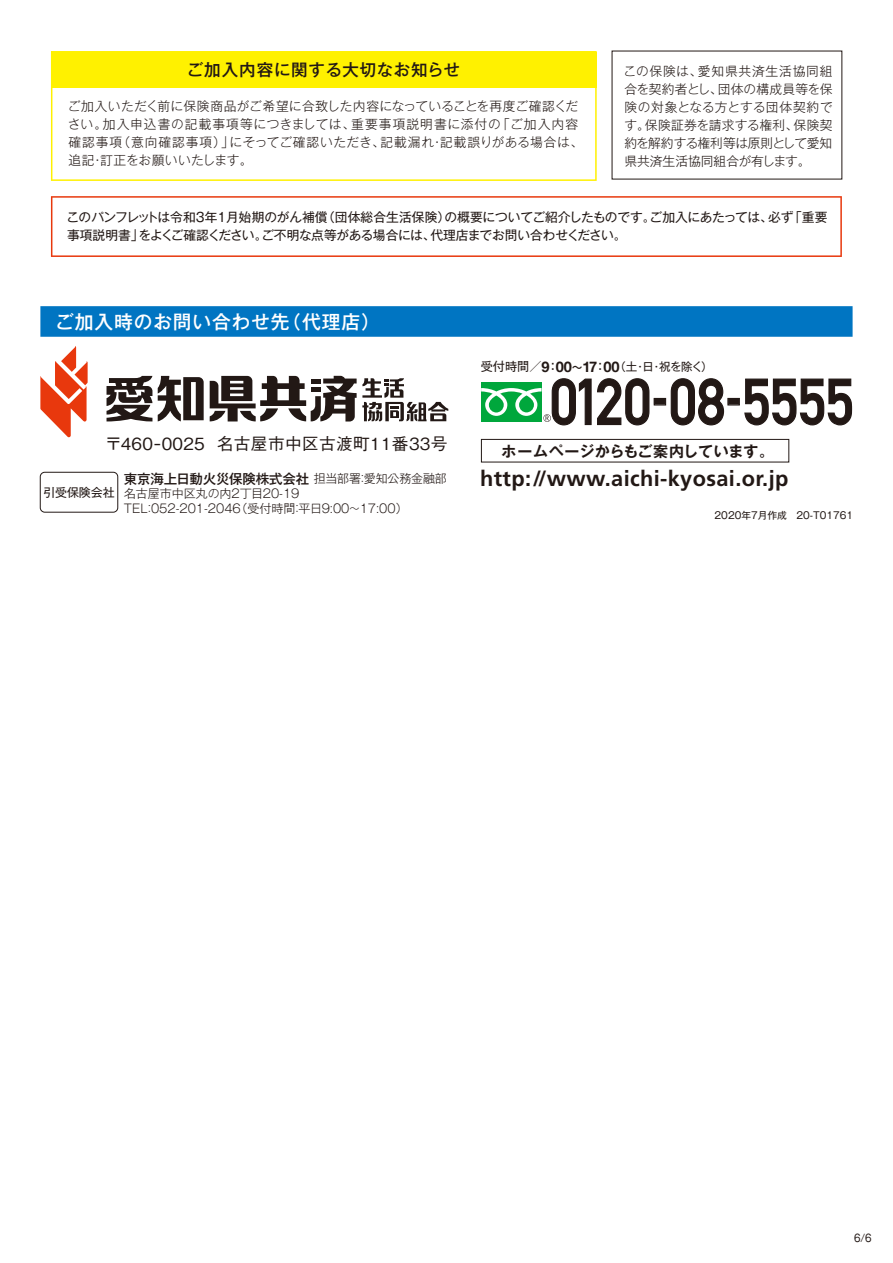
<style>
.page{position:relative;width:893px;height:1263px;background:#fff}
.page>*{position:absolute;margin:0;border:0;box-sizing:border-box;transform-origin:0 0}
.t1{font:700 63.75px "DIN Alternate";letter-spacing:.005em;color:#221815;scale:.9 1}
.t2{font:700 21.75px "Frutiger";letter-spacing:.015em;color:#221815}
.t3{font:500 18.75px "Gothic MB101 Pr 6 N";letter-spacing:.05em;color:#fff}
.t4{font:500 16.8px "Gothic BBB Pro";letter-spacing:.02em;color:#221815}
.t5{font:500 16.5px "Gothic MB101 Pro";letter-spacing:.04em;color:#221815}
.t6{font:700 15px "Gothic MB101 Pro De";letter-spacing:.01em;color:#221815}
.t7{font:500 13.5px "Gothic MB101 Pro";letter-spacing:-.015em;color:#221815}
.t8{font:300 12.75px/18px "Gothic MB101 Pro";letter-spacing:.045em;color:#221815}
.t9{font:12.75px/18px "Gothic MB101 Pro";letter-spacing:-.015em;color:#221815}
.t10{font:300 12.75px/18px "Gothic MB101 Pro";letter-spacing:.025em;color:#221815;text-align:justify}
.t11{font:300 12px/14.4px "Gothic MB101 Pro";color:#221815}
.t12{font:12px "Gothic MB101 Pro";letter-spacing:-.01em;color:#221815}
.t13{font:11.4px "Gothic MB101 Pr 5";color:#221815}
.t14{font:10.5px "Gothic MB101 Pr 6";color:#221815;scale:.9 1}
.t15{font:9.75px "Gothic MB101 Pro";color:#221815}
.s1{font-weight:300;font-size:12px}
.s2{font-size:12.15px}
.s3{font-family:"Helvetica Neue";font-weight:700;font-size:14.55px}
.s4{font-weight:500;font-size:12.15px}
</style>
<div class="page">
<svg style="left:51px;top:51px;width:546px;height:130px"></svg>
<svg style="left:51px;top:196px;width:791px;height:61px"></svg>
<div style="left:40px;top:472px;width:78px;height:40px;border:1px solid #221815;border-radius:5px"></div>
<div style="left:654px;top:398px;width:12px;height:7px;border:1px solid #221815"></div>
<svg style="left:670px;top:378px;width:55px;height:48px"></svg>
<div style="left:727px;top:398px;width:13px;height:7px;border:1px solid #221815"></div>
<svg style="left:744px;top:378px;width:109px;height:48px"></svg>
<svg style="left:481px;top:378px;width:169px;height:48px"></svg>
<svg style="left:158px;top:376px;width:46px;height:45px"></svg>
<svg style="left:107px;top:376px;width:45px;height:45px"></svg>
<svg style="left:210px;top:376px;width:238px;height:45px"></svg>
<svg style="left:40px;top:346px;width:48px;height:91px"></svg>
<div style="left:40px;top:306px;width:813px;height:31px;background:#0075c2"></div>
<div style="left:481px;top:439px;width:308px;height:23px;border:1px solid #221815"></div>
<p class="t5" style="left:187px;top:56px;width:274px">ご加入内容に関する大切なお知らせ</p>
<p class="t8" style="left:68px;top:95px;width:517px">ご加入いただく前に保険商品がご希望に合致した内容になっていることを再度ご確認ください。加入申込書の記載事項等につきましては、重要事項説明書に添付の「ご加入内容確認事項（意向確認事項）」にそってご確認いただき、記載漏れ・記載誤りがある場合は、追記・訂正をお願いいたします。</p>
<p class="t10" style="left:623px;top:60px;width:211px">この保険は、愛知県共済生活協同組合を契約者とし、団体の構成員等を保険の対象となる方とする団体契約です。保険証券を請求する権利、保険契約を解約する権利等は原則として愛知県共済生活協同組合が有します。</p>
<p class="t9" style="left:66px;top:206px;width:762px">このパンフレットは令和3年1月始期のがん補償（団体総合生活保険）の概要についてご紹介したものです。ご加入にあたっては、必ず「重要事項説明書」をよくご確認ください。ご不明な点等がある場合には、代理店までお問い合わせください。</p>
<h3 class="t3" style="left:55px;top:306px;width:326px">ご加入時のお問い合わせ先（代理店）</h3>
<h3 class="t4" style="left:105px;top:430px;width:344px">〒460-0025 名古屋市中区古渡町11番33号</h3>
<p class="t12" style="left:44px;top:482px;width:73px">引受保険会社</p>
<p class="t7" style="left:124px;top:468px;width:324px">東京海上日動火災保険株式会社<span class="s1">担当部署：愛知公務金融部</span></p>
<p class="t11" style="left:124px;top:485px;width:285px">名古屋市中区丸の内2丁目20-19　<br>TEL：052-201-2046（受付時間：平日9:00～17:00）</p>
<p class="t13" style="left:481px;top:357px;width:233px"><span class="s2">受付時間／</span><span class="s3">9</span><span class="s4">：</span><span class="s3">00</span><span class="s4">～</span><span class="s3">17</span><span class="s4">：</span><span class="s3">00</span>（土・日・祝を除く）</p>
<h1 class="t1" style="left:550px;top:354px;width:339px">0120-08-5555</h1>
<p class="t6" style="left:502px;top:438px;width:274px">ホームページからもご案内しています。</p>
<h2 class="t2" style="left:480px;top:466px;width:310px">http://www.aichi-kyosai.or.jp</h2>
<p class="t15" style="left:715px;top:507px;width:140px">2020年7月作成　20-T01761</p>
<p class="t14" style="left:854px;top:1229px;width:21px">6/6</p>
</div>
